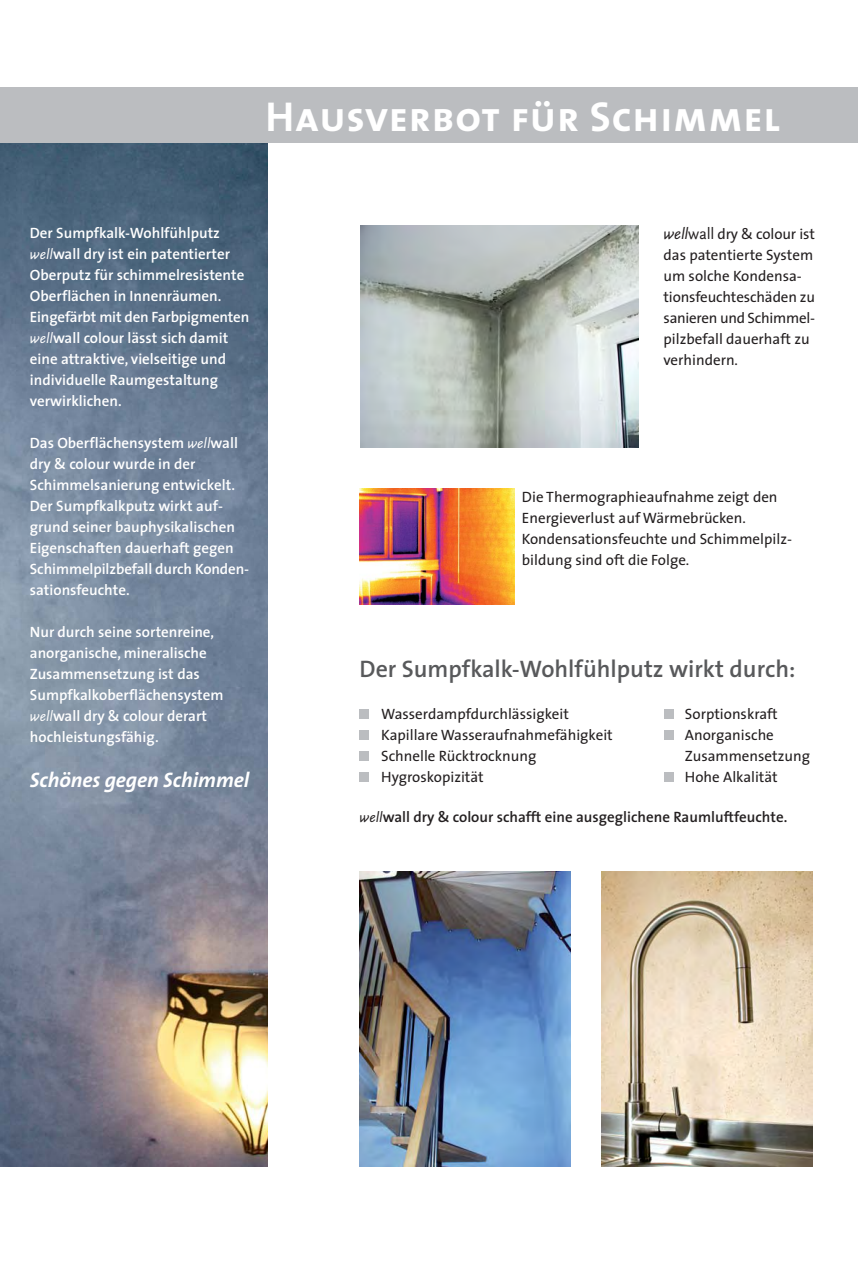
<style>
.page{position:relative;width:858px;height:1264px;background:#fff}
.page>*{position:absolute;margin:0;border:0;box-sizing:border-box;transform-origin:0 0}
.t1{font:42px "The Sans Bold Caps";letter-spacing:.02em;color:#fff}
.t2{font:600 24px "The Sans";color:#58595b}
.t3{font:italic 700 21px "The Sans";letter-spacing:-.005em;color:#fff}
.t4{font:600 15px/21px "The Sans";color:#fff}
.t5{font:15px/21px "The Sans";color:#231f20}
.t6{font:600 15px "The Sans";color:#231f20}
.s1{font-family:"Scala Sans";font-weight:400;font-style:italic}
.s2{font-family:"Scala Sans";font-style:italic;font-size:16.5px}
.s3{font-family:"Scala Sans";font-size:16.5px}
</style>
<div class="page">
<img style="left:0;top:143px;width:268px;height:1023px">
<div style="left:0;top:88px;width:858px;height:55px;background:#bbbdc0"></div>
<img style="left:361px;top:225px;width:278px;height:222px">
<img style="left:360px;top:488px;width:154px;height:116px">
<img style="left:360px;top:872px;width:210px;height:294px">
<img style="left:601px;top:871px;width:211px;height:295px">
<div style="left:360px;top:709px;width:9px;height:9px;background:#bbbdc0"></div>
<div style="left:360px;top:730px;width:9px;height:9px;background:#bbbdc0"></div>
<div style="left:360px;top:751px;width:9px;height:10px;background:#bbbdc0"></div>
<div style="left:360px;top:772px;width:9px;height:9px;background:#bbbdc0"></div>
<div style="left:664px;top:709px;width:10px;height:9px;background:#bbbdc0"></div>
<div style="left:664px;top:730px;width:10px;height:9px;background:#bbbdc0"></div>
<div style="left:664px;top:772px;width:10px;height:9px;background:#bbbdc0"></div>
<h1 class="t1" style="left:266px;top:92px;width:516px">Hausverbot für Schimmel</h1>
<p class="t4" style="left:30px;top:223px;width:221px">Der Sumpfkalk-Wohlfühlputz <span class="s1">well</span>wall dry ist ein patentierter<br>Oberputz für schimmelresistente<br>Oberflächen in Innenräumen.<br>Eingefärbt mit den Farbpigmenten <span class="s1">well</span>wall colour lässt sich damit eine attraktive, vielseitige und individuelle Raumgestaltung verwirklichen.</p>
<p class="t4" style="left:30px;top:433px;width:221px">Das Oberflächensystem <span class="s1">well</span>wall dry &amp; colour wurde in der<br>Schimmelsanierung entwickelt.<br>Der Sumpfkalkputz wirkt auf&shy;grund seiner bauphysikalischen<br>Eigenschaften dauerhaft gegen<br>Schimmelpilzbefall durch Konden&shy;sationsfeuchte.</p>
<p class="t4" style="left:30px;top:622px;width:195px">Nur durch seine sortenreine, anorganische, mineralische<br>Zusammensetzung ist das<br>Sumpfkalkoberflächensystem <span class="s1">well</span>wall dry &amp; colour derart hochleistungsfähig.</p>
<h3 class="t3" style="left:30px;top:770px;width:221px">Schönes gegen Schimmel</h3>
<p class="t5" style="left:664px;top:224px;width:153px"><span class="s2">well</span><span class="s3">wall</span> dry &amp; colour ist das patentierte System um solche Kondensa&shy;tionsfeuchteschäden zu sanieren und Schimmel&shy;pilzbefall dauerhaft zu verhindern.</p>
<p class="t5" style="left:522px;top:488px;width:272px">Die Thermographieaufnahme zeigt den Energieverlust auf Wärmebrücken.<br>Kondensationsfeuchte und Schimmelpilz&shy;bildung sind oft die Folge.</p>
<h2 class="t2" style="left:360px;top:660px;width:437px">Der Sumpfkalk-Wohlfühlputz wirkt durch:</h2>
<p class="t5" style="left:381px;top:705px;width:233px">Wasserdampfdurchlässigkeit<br>Kapillare Wasseraufnahmefähigkeit<br>Schnelle Rücktrocknung<br>Hygroskopizität</p>
<p class="t5" style="left:685px;top:704px;width:127px">Sorptionskraft<br>Anorganische<br>Zusammensetzung<br>Hohe Alkalität</p>
<p class="t6" style="left:360px;top:811px;width:429px"><span class="s1">well</span>wall dry &amp; colour schafft eine ausgeglichene Raumluftfeuchte.</p>
</div>
